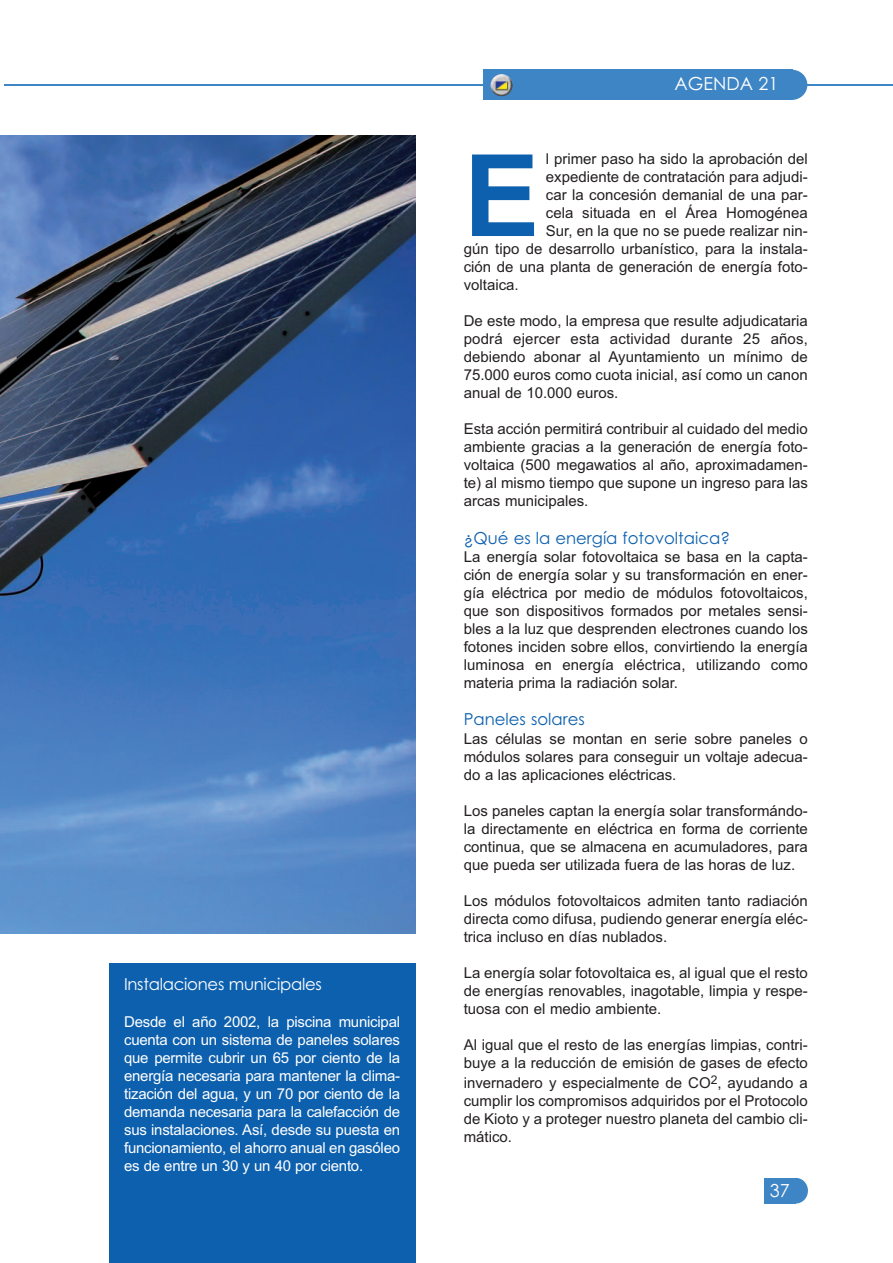
<style>
.page{position:relative;width:893px;height:1263px;background:#fff}
.page>*{position:absolute;margin:0;border:0;box-sizing:border-box;transform-origin:0 0}
.t1{font:700 113.85px "Arial";color:#0d60ae}
.t2{font:18px "Century Gothic";color:#fff}
.t3{font:16.5px "Century Gothic";color:#0d60ae}
.t4{font:16.5px "Century Gothic";letter-spacing:-.015em;color:#fff}
.t5{font:15px/18px "Arial";color:#231f20;text-align:justify}
.t6{font:15px/18px "Arial";letter-spacing:-.015em;color:#fff;text-align:justify}
</style>
<div class="page">
<img style="left:0;top:135px;width:415px;height:798px">
<hr style="left:4px;top:84px;width:889px;height:1px;background:#3e85c5">
<div style="left:777px;top:70px;width:30px;height:30px;background:#3e85c5;border-radius:50%"></div>
<div style="left:483px;top:70px;width:309px;height:30px;background:#3e85c5"></div>
<img style="left:490px;top:74px;width:23px;height:22px">
<div style="left:784px;top:1178px;width:24px;height:25px;background:#3e85c5;border-radius:50%"></div>
<div style="left:764px;top:1178px;width:32px;height:25px;background:#3e85c5"></div>
<div style="left:109px;top:963px;width:306px;height:300px;background:#0d60ae"></div>
<p class="t4" style="left:124px;top:975px;width:199px">Instalaciones municipales</p>
<p class="t6" style="left:124px;top:1012px;width:278px">Desde el año 2002, la piscina municipal cuenta con un sistema de paneles solares que permite cubrir un 65 por ciento de la energía necesaria para mantener la clima&shy;tización del agua, y un 70 por ciento de la demanda necesaria para la calefacción de sus instalaciones. Así, desde su puesta en funcionamiento, el ahorro anual en gasóleo es de entre un 30 y un 40 por ciento.</p>
<p class="t2" style="left:674px;top:73px;width:106px">AGENDA 21</p>
<h1 class="t1" style="left:464px;top:130px;width:77px">E</h1>
<p class="t5" style="left:546px;top:150px;width:264px">l primer paso ha sido la aprobación del</p>
<p class="t5" style="left:546px;top:168px;width:264px">expediente de contratación para adjudi-</p>
<p class="t5" style="left:546px;top:186px;width:264px">car la concesión demanial de una par-</p>
<p class="t5" style="left:546px;top:204px;width:264px">cela situada en el Área Homogénea</p>
<p class="t5" style="left:546px;top:222px;width:264px">Sur, en la que no se puede realizar nin-</p>
<p class="t5" style="left:464px;top:240px;width:346px">gún tipo de desarrollo urbanístico, para la instala-</p>
<p class="t5" style="left:464px;top:258px;width:346px">ción de una planta de generación de energía foto-</p>
<p class="t5" style="left:464px;top:276px;width:57px">voltaica.</p>
<p class="t5" style="left:464px;top:312px;width:346px">De este modo, la empresa que resulte adjudicataria podrá ejercer esta actividad durante 25 años, debiendo abonar al Ayuntamiento un mínimo de 75.000 euros como cuota inicial, así como un canon anual de 10.000 euros.</p>
<p class="t5" style="left:464px;top:420px;width:346px">Esta acción permitirá contribuir al cuidado del medio ambiente gracias a la generación de energía foto&shy;voltaica (500 megawatios al año, aproximadamen&shy;te) al mismo tiempo que supone un ingreso para las arcas municipales.</p>
<p class="t3" style="left:464px;top:528px;width:268px">¿Qué es la energía fotovoltaica?</p>
<p class="t5" style="left:464px;top:548px;width:346px">La energía solar fotovoltaica se basa en la capta&shy;ción de energía solar y su transformación en ener&shy;gía eléctrica por medio de módulos fotovoltaicos, que son dispositivos formados por metales sensi&shy;bles a la luz que desprenden electrones cuando los fotones inciden sobre ellos, convirtiendo la energía luminosa en energía eléctrica, utilizando como materia prima la radiación solar.</p>
<p class="t3" style="left:464px;top:710px;width:123px">Paneles solares</p>
<p class="t5" style="left:464px;top:729px;width:346px">Las células se montan en serie sobre paneles o módulos solares para conseguir un voltaje adecua&shy;do a las aplicaciones eléctricas.</p>
<p class="t5" style="left:464px;top:801px;width:346px">Los paneles captan la energía solar transformándo&shy;la directamente en eléctrica en forma de corriente continua, que se almacena en acumuladores, para que pueda ser utilizada fuera de las horas de luz.</p>
<p class="t5" style="left:464px;top:891px;width:346px">Los módulos fotovoltaicos admiten tanto radiación directa como difusa, pudiendo generar energía eléc&shy;trica incluso en días nublados.</p>
<p class="t5" style="left:464px;top:963px;width:346px">La energía solar fotovoltaica es, al igual que el resto de energías renovables, inagotable, limpia y respe&shy;tuosa con el medio ambiente.</p>
<p class="t5" style="left:464px;top:1035px;width:346px">Al igual que el resto de las energías limpias, contri&shy;buye a la reducción de emisión de gases de efecto</p>
<p class="t5" style="left:464px;top:1073px;width:346px">invernadero y especialmente de CO<sup>2</sup>, ayudando a cumplir los compromisos adquiridos por el Protocolo de Kioto y a proteger nuestro planeta del cambio cli&shy;mático.</p>
<p class="t2" style="left:770px;top:1180px;width:21px">37</p>
</div>
